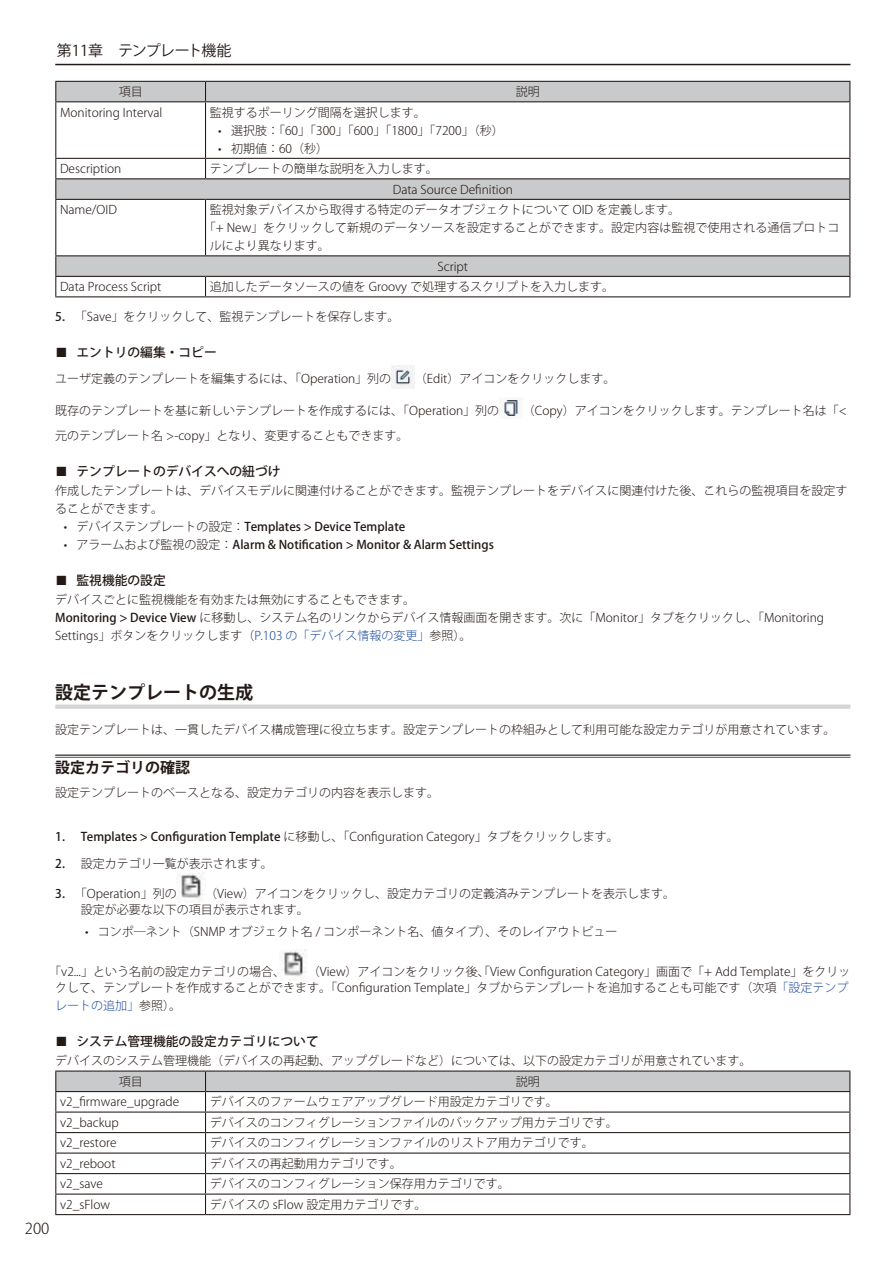
<style>
.page{position:relative;width:893px;height:1263px;background:#fff}
.page>*{position:absolute;margin:0;border:0;box-sizing:border-box;transform-origin:0 0}
.t1{font:700 18px "Koz Go Pro";color:#231916}
.t2{font:15px "Koz Go Pro";letter-spacing:-.035em;color:#231916}
.t3{font:700 15px "Koz Go Pro";color:#231916}
.t4{font:300 15px "Koz Go Pro";color:#231916}
.t5{font:500 12.75px "Koz Go Pro";color:#231916}
.t6{font:300 12px/18px "Koz Go Pro";color:#231916}
.t7{font:500 12px "Koz Go Pro";color:#231916}
.t8{font:300 12px "Koz Go Pro";color:#1b4a9e}
.s1{font-weight:500}
.s2{font-family:"HG Maru Gothic MPRO";font-weight:400}
.s3{font-weight:300}
.s4{color:#1b4a9e}
.s5{color:#231916}
</style>
<div class="page">
<hr style="left:55px;top:64px;width:795px;height:1px;background:#231916">
<div style="left:55px;top:704px;width:795px;height:5px;background:#d5d5d6"></div>
<hr style="left:55px;top:754px;width:795px;height:2px;background:#595857">
<hr style="left:55px;top:757px;width:795px;height:1px;background:#595857">
<svg style="left:56px;top:82px;width:793px;height:194px"></svg>
<hr style="left:55px;top:81px;width:151px;height:1px;background:#231916">
<svg style="left:55px;top:82px;width:1px;height:19px"></svg>
<hr style="left:206px;top:81px;width:644px;height:1px;background:#231916">
<svg style="left:205px;top:82px;width:1px;height:19px"></svg>
<svg style="left:849px;top:82px;width:1px;height:19px"></svg>
<hr style="left:55px;top:101px;width:151px;height:1px;background:#231916">
<hr style="left:55px;top:102px;width:1px;height:56px;background:#231916">
<hr style="left:206px;top:101px;width:644px;height:1px;background:#231916">
<hr style="left:205px;top:102px;width:1px;height:56px;background:#231916">
<hr style="left:849px;top:102px;width:1px;height:56px;background:#231916">
<hr style="left:55px;top:158px;width:151px;height:1px;background:#231916">
<hr style="left:206px;top:158px;width:644px;height:1px;background:#231916">
<svg style="left:205px;top:159px;width:1px;height:19px"></svg>
<hr style="left:55px;top:178px;width:151px;height:1px;background:#231916">
<svg style="left:55px;top:159px;width:1px;height:40px"></svg>
<hr style="left:206px;top:178px;width:644px;height:1px;background:#231916">
<svg style="left:849px;top:159px;width:1px;height:40px"></svg>
<hr style="left:55px;top:199px;width:151px;height:1px;background:#231916">
<hr style="left:55px;top:200px;width:1px;height:55px;background:#231916">
<hr style="left:206px;top:199px;width:644px;height:1px;background:#231916">
<hr style="left:205px;top:200px;width:1px;height:55px;background:#231916">
<hr style="left:849px;top:200px;width:1px;height:55px;background:#231916">
<hr style="left:55px;top:255px;width:151px;height:1px;background:#231916">
<hr style="left:206px;top:255px;width:644px;height:1px;background:#231916">
<hr style="left:55px;top:276px;width:151px;height:1px;background:#231916">
<svg style="left:55px;top:256px;width:1px;height:40px"></svg>
<hr style="left:206px;top:276px;width:644px;height:1px;background:#231916">
<svg style="left:205px;top:277px;width:1px;height:19px"></svg>
<svg style="left:849px;top:256px;width:1px;height:40px"></svg>
<hr style="left:55px;top:296px;width:151px;height:1px;background:#231916">
<hr style="left:206px;top:296px;width:644px;height:1px;background:#231916">
<img style="left:391px;top:365px;width:24px;height:24px">
<img style="left:499px;top:397px;width:24px;height:22px">
<img style="left:179px;top:872px;width:25px;height:29px">
<img style="left:283px;top:950px;width:23px;height:29px">
<hr style="left:55px;top:1070px;width:151px;height:1px;background:#231916">
<hr style="left:206px;top:1070px;width:644px;height:1px;background:#231916">
<svg style="left:55px;top:1071px;width:795px;height:143px"></svg>
<hr style="left:55px;top:1214px;width:151px;height:1px;background:#231916">
<hr style="left:206px;top:1214px;width:644px;height:1px;background:#231916">
<p class="t2" style="left:57px;top:40px;width:176px">第11章　テンプレート機能</p>
<p class="t6" style="left:119px;top:83px;width:25px">項目</p>
<p class="t6" style="left:516px;top:83px;width:25px">説明</p>
<p class="t6" style="left:60px;top:103px;width:104px">Monitoring Interval</p>
<p class="t6" style="left:210px;top:103px;width:217px">監視するポーリング間隔を選択します。</p>
<p class="t6" style="left:218px;top:121px;width:287px">• 選択肢：「60」「300」「600」「1800」「7200」（秒）</p>
<p class="t6" style="left:218px;top:139px;width:111px">• 初期値：60（秒）</p>
<p class="t6" style="left:60px;top:160px;width:63px">Description</p>
<p class="t6" style="left:393px;top:159px;width:122px;line-height:20.5px;text-indent:-183px">テンプレートの簡単な説明を入力します。<br>Data Source Definition</p>
<p class="t6" style="left:60px;top:201px;width:58px">Name/OID</p>
<p class="t6" style="left:210px;top:201px;width:472px">監視対象デバイスから取得する特定のデータオブジェクトについて OID を定義します。</p>
<p class="t6" style="left:204px;top:219px;width:637px">「+ New」をクリックして新規のデータソースを設定することができます。設定内容は監視で使用される通信プロトコ</p>
<p class="t6" style="left:210px;top:237px;width:121px">ルにより異なります。</p>
<p class="t6" style="left:438px;top:257px;width:32px">Script</p>
<p class="t6" style="left:60px;top:278px;width:103px">Data Process Script</p>
<p class="t6" style="left:210px;top:278px;width:406px">追加したデータソースの値を Groovy で処理するスクリプトを入力します。</p>
<p class="t6" style="left:55px;top:307px;width:346px"><span class="s1">5.</span> 「Save」をクリックして、監視テンプレートを保存します。</p>
<p class="t5" style="left:55px;top:345px;width:163px"><span class="s2">■</span> エントリの編集・コピー</p>
<p class="t6" style="left:55px;top:369px;width:337px">ユーザ定義のテンプレートを編集するには、「Operation」列の</p>
<p class="t6" style="left:415px;top:369px;width:202px">（Edit）アイコンをクリックします。</p>
<p class="t6" style="left:55px;top:401px;width:446px">既存のテンプレートを基に新しいテンプレートを作成するには、「Operation」列の</p>
<p class="t6" style="left:523px;top:401px;width:325px">（Copy）アイコンをクリックします。テンプレート名は「&lt;</p>
<p class="t6" style="left:55px;top:426px;width:355px">元のテンプレート名 &gt;-copy」となり、変更することもできます。</p>
<p class="t5" style="left:55px;top:463px;width:227px"><span class="s2">■</span> テンプレートのデバイスへの紐づけ</p>
<p class="t6" style="left:55px;top:481px;width:794px">作成したテンプレートは、デバイスモデルに関連付けることができます。監視テンプレートをデバイスに関連付けた後、これらの監視項目を設定することができます。</p>
<p class="t7" style="left:64px;top:519px;width:343px"><span class="s3">• デバイステンプレートの設定：</span>Templates &gt; Device Template</p>
<p class="t7" style="left:64px;top:537px;width:432px"><span class="s3">• アラームおよび監視の設定：</span>Alarm &amp; Notification &gt; Monitor &amp; Alarm Settings</p>
<p class="t5" style="left:55px;top:573px;width:112px"><span class="s2">■</span> 監視機能の設定</p>
<p class="t6" style="left:55px;top:591px;width:770px">デバイスごとに監視機能を有効または無効にすることもできます。<br><span class="s1">Monitoring &gt; Device View</span> に移動し、システム名のリンクからデバイス情報画面を開きます。次に「Monitor」タブをクリックし、「Monitoring<br>Settings」ボタンをクリックします（<span class="s4">P.103 の「デバイス情報の変更」</span>参照）。</p>
<h1 class="t1" style="left:55px;top:681px;width:200px">設定テンプレートの生成</h1>
<p class="t6" style="left:55px;top:721px;width:782px">設定テンプレートは、一貫したデバイス構成管理に役立ちます。設定テンプレートの枠組みとして利用可能な設定カテゴリが用意されています。</p>
<p class="t3" style="left:55px;top:758px;width:137px">設定カテゴリの確認</p>
<p class="t6" style="left:55px;top:784px;width:386px">設定テンプレートのベースとなる、設定カテゴリの内容を表示します。</p>
<p class="t6" style="left:55px;top:828px;width:565px"><span class="s1">1. Templates &gt; Configuration Template</span> に移動し、「Configuration Category」タブをクリックします。</p>
<p class="t6" style="left:55px;top:855px;width:219px"><span class="s1">2.</span> 設定カテゴリ一覧が表示されます。</p>
<p class="t6" style="left:55px;top:885px;width:123px"><span class="s1">3.</span> 「Operation」列の</p>
<p class="t6" style="left:81px;top:886px;width:596px;line-height:15.8px;text-indent:124px">（View）アイコンをクリックし、設定カテゴリの定義済みテンプレートを表示します。設定が必要な以下の項目が表示されます。</p>
<p class="t6" style="left:85px;top:923px;width:534px">• コンポ―ネント（SNMP オブジェクト名 / コンポーネント名、値タイプ）、そのレイアウトビュー</p>
<p class="t6" style="left:49px;top:963px;width:237px">「v2...」という名前の設定カテゴリの場合、</p>
<p class="t6" style="left:55px;top:964px;width:797px;line-height:15.8px;text-align:right">（View）アイコンをクリック後、「View Configuration Category」画面で「+ Add Template」をクリッ<br>クして、テンプレートを作成することができます。「Configuration Template」タブからテンプレートを追加することも可能です（次項<span class="s4">「設定テンプ</span></p>
<p class="t8" style="left:55px;top:997px;width:127px">レートの追加」<span class="s5">参照）。</span></p>
<p class="t5" style="left:55px;top:1033px;width:265px"><span class="s2">■</span> システム管理機能の設定カテゴリについて</p>
<p class="t6" style="left:119px;top:1050px;width:634px;line-height:21px;text-indent:-63px">デバイスのシステム管理機能（デバイスの再起動、アップグレードなど）については、以下の設定カテゴリが用意されています。項目</p>
<p class="t6" style="left:516px;top:1072px;width:25px">説明</p>
<p class="t4" style="left:25px;top:1218px;width:26px">200</p>
<p class="t6" style="left:60px;top:1093px;width:121px">v2_firmware_upgrade</p>
<p class="t6" style="left:210px;top:1093px;width:349px">デバイスのファームウェアアップグレード用設定カテゴリです。</p>
<p class="t6" style="left:60px;top:1113px;width:60px">v2_backup</p>
<p class="t6" style="left:210px;top:1113px;width:409px">デバイスのコンフィグレーションファイルのバックアップ用カテゴリです。</p>
<p class="t6" style="left:60px;top:1134px;width:58px">v2_restore</p>
<p class="t6" style="left:210px;top:1134px;width:385px">デバイスのコンフィグレーションファイルのリストア用カテゴリです。</p>
<p class="t6" style="left:60px;top:1154px;width:57px">v2_reboot</p>
<p class="t6" style="left:210px;top:1154px;width:193px">デバイスの再起動用カテゴリです。</p>
<p class="t6" style="left:60px;top:1175px;width:44px">v2_save</p>
<p class="t6" style="left:210px;top:1175px;width:301px">デバイスのコンフィグレーション保存用カテゴリです。</p>
<p class="t6" style="left:60px;top:1195px;width:52px">v2_sFlow</p>
<p class="t6" style="left:210px;top:1195px;width:218px">デバイスの sFlow 設定用カテゴリです。</p>
</div>
